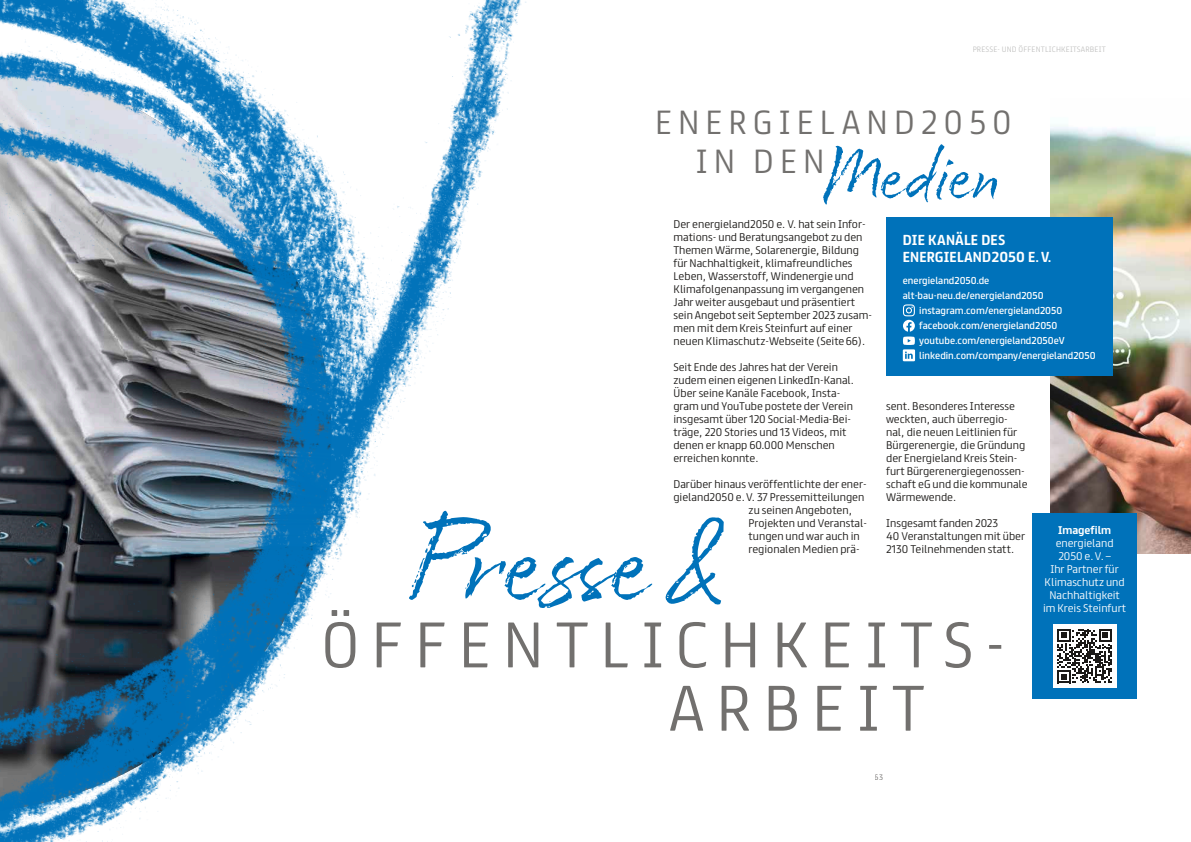
<style>
.page{position:relative;width:1191px;height:842px;background:#fff}
.page>*{position:absolute;margin:0;border:0;box-sizing:border-box;transform-origin:0 0}
.t1{font:130px "Cherry Blossoms";color:#0072ba}
.t2{font:80px "Cherry Blossoms";color:#0072ba}
.t3{font:300 57.6px "FS Truman";letter-spacing:.2em;color:#72706e}
.t4{font:300 30px "FS Truman";letter-spacing:.2em;color:#72706e}
.t5{font:700 13px/17px "FS Truman";letter-spacing:.01em;color:#fff}
.t6{font:300 10px/13px "FS Truman";color:#1b1917}
.t7{font:300 10px/13px "FS Truman";color:#fff;text-align:center}
.t8{font:700 10px "FS Truman";color:#fff}
.t9{font:9px "FS Truman";color:#fff}
.t10{font:300 7px "FS Truman";letter-spacing:.025em;color:#c3c3c2}
.t11{font:300 7px "FS Truman";color:#72706e}
</style>
<div class="page">
<img style="left:0;top:0;width:526px;height:842px">
<img style="left:1050px;top:125px;width:141px;height:428px">
<div style="left:885px;top:218px;width:227px;height:158px;background:#0072ba"></div>
<svg style="left:902px;top:304px;width:13px;height:57px"></svg>
<div style="left:1032px;top:513px;width:105px;height:186px;background:#0072ba"></div>
<div style="left:1053px;top:624px;width:63px;height:64px;background:#fff"></div>
<svg style="left:1057px;top:629px;width:54px;height:54px"></svg>
<p class="t10" style="left:972px;top:43px;width:135px">Presse- und Öffentlichkeitsarbeit</p>
<h3 class="t4" style="left:655px;top:97px;width:358px">ENERGIELAND2050</h3>
<h2 class="t2" style="left:821px;top:122px;width:178px">Medien</h2>
<h3 class="t4" style="left:696px;top:135px;width:130px">IN DEN</h3>
<p class="t6" style="left:673px;top:217px;width:200px">Der energieland2050 e. V. hat sein Infor&shy;mations- und Beratungsangebot zu den Themen Wärme, Solarenergie, Bildung für Nachhaltigkeit, klimafreundliches Leben, Wasserstoff, Windenergie und Klimafolgenanpassung im vergangenen Jahr weiter ausgebaut und präsentiert sein Angebot seit September 2023 zusam&shy;men mit dem Kreis Steinfurt auf einer neuen Klimaschutz- Webseite (Seite66).</p>
<p class="t6" style="left:673px;top:360px;width:182px">Seit Ende des Jahres hat der Verein zudem einen eigenen LinkedIn-Kanal.<br>Über seine Kanäle Facebook, Insta&shy;gram und YouTube postete der Verein insgesamt über 120 Social-Media-Bei&shy;träge, 220 Stories und 13 Videos, mit denen er knapp 60.000 Menschen erreichen konnte.</p>
<p class="t6" style="left:673px;top:477px;width:195px">Darüber hinaus veröffentlichte der ener-</p>
<p class="t6" style="left:673px;top:490px;width:192px">gieland2050 e.V. 37 Pressemitteilungen</p>
<p class="t6" style="left:748px;top:503px;width:105px">zu seinen Angeboten,</p>
<p class="t6" style="left:748px;top:516px;width:120px">Projekten und Veranstal-</p>
<p class="t6" style="left:748px;top:529px;width:113px">tungen und war auch in</p>
<p class="t6" style="left:748px;top:542px;width:113px">regionalen Medien prä-</p>
<h3 class="t5" style="left:902px;top:230px;width:150px">DIE KANÄLE DES<br>ENERGIELAND2050 E.V.</h3>
<p class="t9" style="left:902px;top:273px;width:88px">energieland2050.de</p>
<p class="t9" style="left:902px;top:288px;width:142px">alt-bau-neu.de/energieland2050</p>
<p class="t9" style="left:919px;top:303px;width:144px">instagram.com/energieland2050</p>
<p class="t9" style="left:919px;top:318px;width:139px">facebook.com/energieland2050</p>
<p class="t9" style="left:919px;top:333px;width:147px">youtube.com/energieland2050eV</p>
<p class="t9" style="left:919px;top:348px;width:178px">linkedin.com/company/energieland2050</p>
<p class="t6" style="left:886px;top:399px;width:143px">sent. Besonderes Interesse weckten, auch überregio&shy;nal, die neuen Leitlinien für<br>Bürgerenergie, die Gründung der Energieland Kreis Stein&shy;furt Bürgerenergiegenossen&shy;schaft eG und die kommunale<br>Wärmewende.</p>
<p class="t6" style="left:886px;top:516px;width:140px">Insgesamt fanden 2023<br>40 Veranstaltungen mit über<br>2130 Teilnehmenden statt.</p>
<h1 class="t1" style="left:407px;top:476px;width:318px">Presse &amp;</h1>
<p class="t8" style="left:1058px;top:521px;width:55px">Imagefilm</p>
<p class="t7" style="left:1043px;top:535px;width:84px">energieland<br>2050 e.V. –<br>Ihr Partner für<br>Klimaschutz und<br>Nachhaltigkeit im Kreis Steinfurt</p>
<h3 class="t3" style="left:321px;top:595px;width:686px">ÖFFENTLICHKEITS-</h3>
<h3 class="t3" style="left:668px;top:658px;width:258px">ARBEIT</h3>
<p class="t11" style="left:875px;top:771px;width:10px">63</p>
</div>
